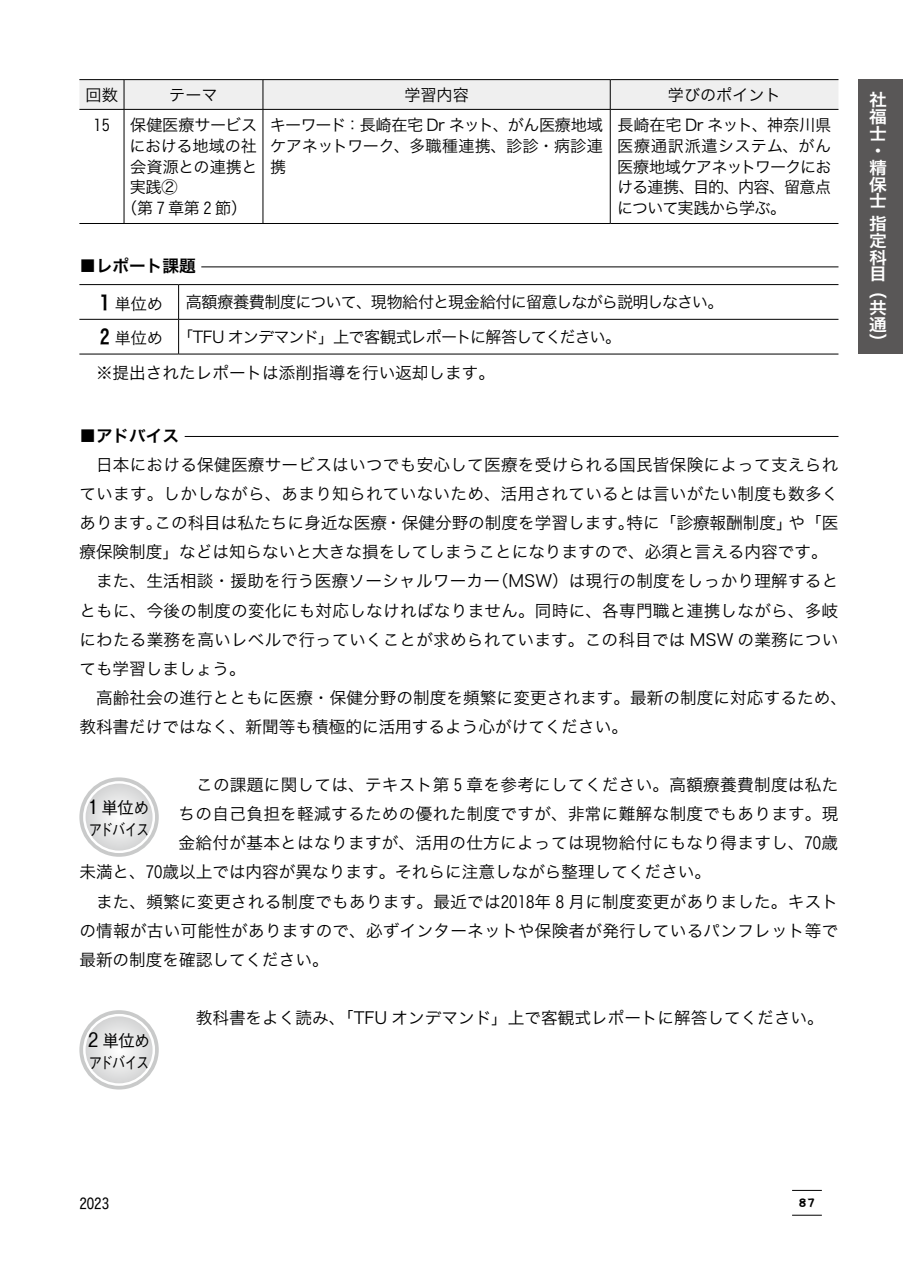
<style>
.page{position:relative;width:903px;height:1275px;background:#fff}
.page>*{position:absolute;margin:0;border:0;box-sizing:border-box;transform-origin:0 0}
.t1{font:16.8px/16.8px "Hira Kaku Pro W6";color:#fff;scale:1.06 1}
.t2{font:16.62px "Hira Kaku Pro W3";letter-spacing:.015em;color:#000}
.t3{font:500 16.62px/22.1px "Gothic BBB Pro";letter-spacing:-.075em;color:#000}
.t4{font:16.62px "Hira Kaku Pro W6";color:#000}
.t5{font:16.1px/20.8px "Hira Kaku Pro W3";letter-spacing:-.03em;color:#000;text-align:justify}
.t6{font:16.1px/34.6px "Hira Kaku Pro W3";letter-spacing:-.055em;color:#000}
.t7{font:16.1px "Hira Kaku Pro W3";letter-spacing:-.005em;color:#000}
.t8{font:16.1px "Hira Kaku Pro W3";color:#000}
.t9{font:14.88px "Hira Kaku Std W4";color:#000}
.t10{font:12.42px "DFPOP2 Std W9";color:#000}
.s1{font-family:"Hira Kaku Pro W6";font-size:19.78px}
.s2{font-size:19.78px}
</style>
<div class="page">
<hr style="left:792px;top:1190px;width:30px;height:1px;background:#000">
<hr style="left:792px;top:1215px;width:30px;height:1px;background:#000">
<div style="left:858px;top:79px;width:45px;height:274px;background:#595757"></div>
<hr style="left:79px;top:79px;width:45px;height:1px;background:#000">
<hr style="left:124px;top:79px;width:139px;height:1px;background:#000">
<hr style="left:263px;top:79px;width:347px;height:1px;background:#000">
<hr style="left:610px;top:79px;width:228px;height:1px;background:#000">
<svg style="left:79px;top:80px;width:759px;height:29px"></svg>
<hr style="left:79px;top:109px;width:45px;height:1px;background:#000">
<hr style="left:124px;top:109px;width:139px;height:1px;background:#000">
<hr style="left:124px;top:110px;width:1px;height:113px;background:#000">
<hr style="left:263px;top:109px;width:347px;height:1px;background:#000">
<hr style="left:263px;top:110px;width:1px;height:113px;background:#000">
<hr style="left:610px;top:109px;width:228px;height:1px;background:#000">
<hr style="left:610px;top:110px;width:1px;height:113px;background:#000">
<hr style="left:79px;top:223px;width:45px;height:1px;background:#000">
<hr style="left:124px;top:223px;width:139px;height:1px;background:#000">
<hr style="left:263px;top:223px;width:347px;height:1px;background:#000">
<hr style="left:610px;top:223px;width:228px;height:1px;background:#000">
<hr style="left:201px;top:267px;width:637px;height:1px;background:#000">
<hr style="left:79px;top:284px;width:100px;height:1px;background:#000">
<hr style="left:179px;top:284px;width:659px;height:1px;background:#000">
<hr style="left:178px;top:285px;width:1px;height:34px;background:#000">
<hr style="left:79px;top:319px;width:100px;height:1px;background:#000">
<hr style="left:179px;top:319px;width:659px;height:1px;background:#000">
<hr style="left:178px;top:320px;width:1px;height:34px;background:#000">
<hr style="left:79px;top:354px;width:100px;height:1px;background:#000">
<hr style="left:179px;top:354px;width:659px;height:1px;background:#000">
<hr style="left:185px;top:436px;width:653px;height:1px;background:#000">
<svg style="left:79px;top:777px;width:80px;height:80px"></svg>
<svg style="left:83px;top:781px;width:72px;height:72px"></svg>
<svg style="left:86px;top:784px;width:67px;height:67px"></svg>
<div style="left:79px;top:1010px;width:80px;height:79px;background:#c9caca;border-radius:50%"></div>
<svg style="left:83px;top:1014px;width:72px;height:72px"></svg>
<svg style="left:86px;top:1016px;width:67px;height:67px"></svg>
<p class="t5" style="left:86px;top:83px;width:34px">回数</p>
<p class="t5" style="left:169px;top:83px;width:50px">テーマ</p>
<p class="t5" style="left:404px;top:83px;width:66px">学習内容</p>
<p class="t8" style="left:668px;top:80px;width:114px">学びのポイント</p>
<p class="t5" style="left:94px;top:113px;width:18px">15</p>
<p class="t5" style="left:130px;top:113px;width:129px">保健医療サービス</p>
<p class="t5" style="left:130px;top:134px;width:129px">における地域の社</p>
<p class="t7" style="left:130px;top:152px;width:129px">会資源との連携と</p>
<p class="t5" style="left:130px;top:176px;width:49px">実践②</p>
<p class="t5" style="left:121px;top:196px;width:127px">（第7章第2節）</p>
<p class="t5" style="left:270px;top:113px;width:335px">キーワード：長崎在宅 Dr ネット、がん医療地域ケアネットワーク、多職種連携、診診・病診連携</p>
<p class="t5" style="left:617px;top:113px;width:216px">長崎在宅 Dr ネット、神奈川県医療通訳派遣システム、がん医療地域ケアネットワークにおける連携、目的、内容、留意点について実践から学ぶ。</p>
<p class="t4" style="left:79px;top:251px;width:118px">■レポート課題</p>
<p class="t5" style="left:100px;top:292px;width:65px"><span class="s1">1</span> 単位め</p>
<p class="t6" style="left:100px;top:284px;width:625px;text-indent:86px">高額療養費制度について、現物給付と現金給付に留意しながら説明しなさい。<br><span class="s1">2</span> 単位め 「TFU オンデマンド」上で客観式レポートに解答してください。</p>
<p class="t2" style="left:96px;top:358px;width:401px">※提出されたレポートは添削指導を行い返却します。</p>
<p class="t4" style="left:79px;top:421px;width:101px">■アドバイス</p>
<p class="t2" style="left:96px;top:450px;width:744px">日本における保健医療サービスはいつでも安心して医療を受けられる国民皆保険によって支えられ</p>
<p class="t2" style="left:79px;top:479px;width:761px">ています。しかしながら、あまり知られていないため、活用されているとは言いがたい制度も数多く</p>
<p class="t2" style="left:79px;top:508px;width:760px">あります。この科目は私たちに身近な医療・保健分野の制度を学習します。特に「診療報酬制度」や「医</p>
<p class="t2" style="left:79px;top:537px;width:750px">療保険制度」などは知らないと大きな損をしてしまうことになりますので、必須と言える内容です。</p>
<p class="t2" style="left:96px;top:566px;width:744px">また、生活相談・援助を行う医療ソーシャルワーカー（MSW）は現行の制度をしっかり理解すると</p>
<p class="t2" style="left:79px;top:595px;width:760px">ともに、今後の制度の変化にも対応しなければなりません。同時に、各専門職と連携しながら、多岐</p>
<p class="t2" style="left:79px;top:625px;width:760px">にわたる業務を高いレベルで行っていくことが求められています。この科目では MSW の業務につい</p>
<p class="t2" style="left:79px;top:654px;width:168px">ても学習しましょう。</p>
<p class="t2" style="left:96px;top:683px;width:752px">高齢社会の進行とともに医療・保健分野の制度を頻繁に変更されます。最新の制度に対応するため、</p>
<p class="t2" style="left:79px;top:712px;width:550px">教科書だけではなく、新聞等も積極的に活用するよう心がけてください。</p>
<p class="t2" style="left:96px;top:770px;width:744px">　　　　　　この課題に関しては、テキスト第 5 章を参考にしてください。高額療養費制度は私た</p>
<p class="t2" style="left:179px;top:799px;width:661px">ちの自己負担を軽減するための優れた制度ですが、非常に難解な制度でもあります。現</p>
<p class="t2" style="left:179px;top:828px;width:661px">金給付が基本とはなりますが、活用の仕方によっては現物給付にもなり得ますし、70歳</p>
<p class="t2" style="left:79px;top:857px;width:633px">未満と、70歳以上では内容が異なります。それらに注意しながら整理してください。</p>
<p class="t2" style="left:96px;top:886px;width:744px">また、頻繁に変更される制度でもあります。最近では2018年 8 月に制度変更がありました。キスト</p>
<p class="t2" style="left:79px;top:916px;width:760px">の情報が古い可能性がありますので、必ずインターネットや保険者が発行しているパンフレット等で</p>
<p class="t2" style="left:79px;top:945px;width:251px">最新の制度を確認してください。</p>
<p class="t3" style="left:89px;top:794px;width:63px"><span class="s2">1</span> 単位めアドバイス</p>
<p class="t2" style="left:96px;top:1003px;width:729px">　　　　　　教科書をよく読み、「TFU オンデマンド」上で客観式レポートに解答してください。</p>
<p class="t3" style="left:88px;top:1027px;width:64px"><span class="s2">2</span> 単位めアドバイス</p>
<p class="t1" style="left:869px;top:91px;width:18px">社福士・精保士</p>
<p class="t1" style="left:869px;top:214px;width:18px">指定科目（共通）</p>
<p class="t9" style="left:79px;top:1192px;width:31px">2023</p>
<p class="t10" style="left:798px;top:1196px;width:18px">87</p>
</div>
